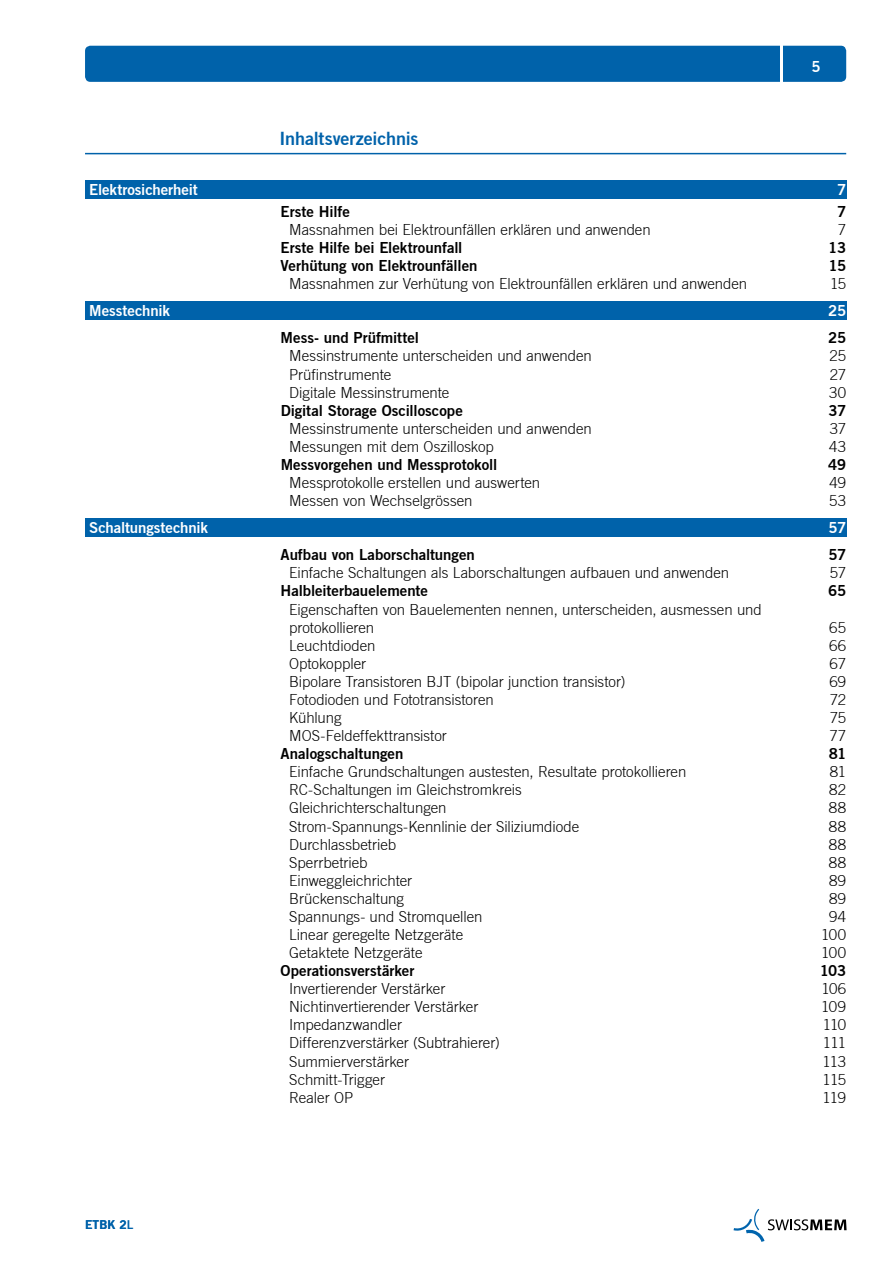
<style>
.page{position:relative;width:893px;height:1263px;background:#fff}
.page>*{position:absolute;margin:0;border:0;box-sizing:border-box;transform-origin:0 0}
.t1{font:18px "Trade Gothic Bold Two";letter-spacing:-.01em;color:#0062aa}
.t2{font:300 15px/18.1px "Trade Gothic";letter-spacing:-.005em;color:#000}
.t3{font:15px "Trade Gothic Bold Two";color:#000}
.t4{font:15px "Trade Gothic Bold Two";letter-spacing:-.005em;color:#fff}
.t5{font:12px "Trade Gothic Bold Two";letter-spacing:.005em;color:#0062aa}
</style>
<div class="page">
<div style="left:85px;top:46px;width:761px;height:36px;background:#0062aa;border-radius:5px"></div>
<hr style="left:780px;top:36px;width:2px;height:54px;background:#fff">
<hr style="left:85px;top:153px;width:761px;height:1px;background:#0062aa">
<svg style="left:733px;top:1209px;width:114px;height:33px"></svg>
<div style="left:85px;top:181px;width:761px;height:18px;background:#0062aa"></div>
<div style="left:85px;top:301px;width:761px;height:18px;background:#0062aa"></div>
<div style="left:85px;top:518px;width:761px;height:18px;background:#0062aa"></div>
<p class="t1" style="left:280px;top:127px;width:140px">Inhaltsverzeichnis</p>
<p class="t4" style="left:811px;top:58px;width:11px">5</p>
<p class="t4" style="left:89px;top:181px;width:110px">Elektrosicherheit</p>
<p class="t4" style="left:837px;top:181px;width:11px">7</p>
<p class="t3" style="left:281px;top:202px;width:71px">Erste Hilfe</p>
<p class="t3" style="left:837px;top:202px;width:11px">7</p>
<p class="t2" style="left:289px;top:220px;width:363px">Massnahmen bei Elektrounfällen erklären und anwenden</p>
<p class="t2" style="left:838px;top:220px;width:10px">7</p>
<p class="t3" style="left:281px;top:238px;width:183px">Erste Hilfe bei Elektrounfall</p>
<p class="t3" style="left:828px;top:238px;width:19px">13</p>
<p class="t3" style="left:281px;top:256px;width:198px">Verhütung von Elektrounfällen</p>
<p class="t3" style="left:828px;top:256px;width:19px">15</p>
<p class="t2" style="left:289px;top:275px;width:460px">Massnahmen zur Verhütung von Elektrounfällen erklären und anwenden</p>
<p class="t2" style="left:830px;top:275px;width:18px">15</p>
<p class="t4" style="left:89px;top:301px;width:82px">Messtechnik</p>
<p class="t4" style="left:828px;top:301px;width:19px">25</p>
<p class="t3" style="left:281px;top:329px;width:140px">Mess- und Prüfmittel</p>
<p class="t3" style="left:828px;top:329px;width:20px">25</p>
<p class="t2" style="left:289px;top:347px;width:304px">Messinstrumente unterscheiden und anwenden</p>
<p class="t2" style="left:830px;top:347px;width:18px">25</p>
<p class="t2" style="left:289px;top:365px;width:104px">Prüfinstrumente</p>
<p class="t2" style="left:830px;top:365px;width:18px">27</p>
<p class="t2" style="left:289px;top:383px;width:162px">Digitale Messinstrumente</p>
<p class="t2" style="left:829px;top:383px;width:18px">30</p>
<p class="t3" style="left:281px;top:401px;width:184px">Digital Storage Oscilloscope</p>
<p class="t3" style="left:828px;top:401px;width:19px">37</p>
<p class="t2" style="left:289px;top:419px;width:304px">Messinstrumente unterscheiden und anwenden</p>
<p class="t2" style="left:830px;top:419px;width:18px">37</p>
<p class="t2" style="left:289px;top:437px;width:206px">Messungen mit dem Oszilloskop</p>
<p class="t2" style="left:829px;top:437px;width:19px">43</p>
<p class="t3" style="left:281px;top:455px;width:218px">Messvorgehen und Messprotokoll</p>
<p class="t3" style="left:828px;top:455px;width:19px">49</p>
<p class="t2" style="left:289px;top:473px;width:253px">Messprotokolle erstellen und auswerten</p>
<p class="t2" style="left:829px;top:473px;width:18px">49</p>
<p class="t2" style="left:289px;top:491px;width:185px">Messen von Wechselgrössen</p>
<p class="t2" style="left:829px;top:491px;width:19px">53</p>
<p class="t4" style="left:89px;top:518px;width:120px">Schaltungstechnik</p>
<p class="t4" style="left:828px;top:518px;width:19px">57</p>
<p class="t3" style="left:281px;top:546px;width:196px">Aufbau von Laborschaltungen</p>
<p class="t3" style="left:828px;top:546px;width:19px">57</p>
<p class="t2" style="left:289px;top:564px;width:442px">Einfache Schaltungen als Laborschaltungen aufbauen und anwenden</p>
<p class="t2" style="left:830px;top:564px;width:18px">57</p>
<p class="t3" style="left:281px;top:582px;width:149px">Halbleiterbauelemente</p>
<p class="t3" style="left:828px;top:582px;width:20px">65</p>
<p class="t2" style="left:289px;top:600px;width:474px">Eigenschaften von Bauelementen nennen, unterscheiden, ausmessen und protokollieren</p>
<p class="t2" style="left:829px;top:618px;width:18px">65</p>
<p class="t5" style="left:85px;top:1217px;width:50px">ETBK 2L</p>
<p class="t2" style="left:289px;top:636px;width:88px">Leuchtdioden</p>
<p class="t2" style="left:829px;top:636px;width:19px">66</p>
<p class="t2" style="left:289px;top:654px;width:79px">Optokoppler</p>
<p class="t2" style="left:829px;top:654px;width:18px">67</p>
<p class="t2" style="left:289px;top:672px;width:338px">Bipolare Transistoren BJT (bipolar junction transistor)</p>
<p class="t2" style="left:829px;top:672px;width:18px">69</p>
<p class="t2" style="left:289px;top:690px;width:206px">Fotodioden und Fototransistoren</p>
<p class="t2" style="left:830px;top:690px;width:18px">72</p>
<p class="t2" style="left:289px;top:708px;width:54px">Kühlung</p>
<p class="t2" style="left:830px;top:708px;width:18px">75</p>
<p class="t2" style="left:289px;top:726px;width:159px">MOS-Feldeffekttransistor</p>
<p class="t2" style="left:829px;top:726px;width:18px">77</p>
<p class="t3" style="left:281px;top:744px;width:124px">Analogschaltungen</p>
<p class="t3" style="left:829px;top:744px;width:19px">81</p>
<p class="t2" style="left:289px;top:763px;width:399px">Einfache Grundschaltungen austesten, Resultate protokollieren</p>
<p class="t2" style="left:830px;top:763px;width:18px">81</p>
<p class="t2" style="left:289px;top:781px;width:234px">RC-Schaltungen im Gleichstromkreis</p>
<p class="t2" style="left:829px;top:781px;width:18px">82</p>
<p class="t2" style="left:289px;top:799px;width:159px">Gleichrichterschaltungen</p>
<p class="t2" style="left:829px;top:799px;width:19px">88</p>
<p class="t2" style="left:289px;top:817px;width:292px">Strom-Spannungs-Kennlinie der Siliziumdiode</p>
<p class="t2" style="left:829px;top:817px;width:19px">88</p>
<p class="t2" style="left:289px;top:835px;width:109px">Durchlassbetrieb</p>
<p class="t2" style="left:829px;top:835px;width:19px">88</p>
<p class="t2" style="left:289px;top:853px;width:80px">Sperrbetrieb</p>
<p class="t2" style="left:829px;top:853px;width:19px">88</p>
<p class="t2" style="left:289px;top:871px;width:125px">Einweggleichrichter</p>
<p class="t2" style="left:829px;top:871px;width:19px">89</p>
<p class="t2" style="left:289px;top:889px;width:116px">Brückenschaltung</p>
<p class="t2" style="left:829px;top:889px;width:19px">89</p>
<p class="t2" style="left:289px;top:907px;width:195px">Spannungs- und Stromquellen</p>
<p class="t2" style="left:829px;top:907px;width:19px">94</p>
<p class="t2" style="left:289px;top:925px;width:176px">Linear geregelte Netzgeräte</p>
<p class="t2" style="left:821px;top:925px;width:26px">100</p>
<p class="t2" style="left:289px;top:943px;width:135px">Getaktete Netzgeräte</p>
<p class="t2" style="left:821px;top:943px;width:26px">100</p>
<p class="t3" style="left:281px;top:961px;width:135px">Operationsverstärker</p>
<p class="t3" style="left:820px;top:961px;width:28px">103</p>
<p class="t2" style="left:289px;top:979px;width:158px">Invertierender Verstärker</p>
<p class="t2" style="left:821px;top:979px;width:26px">106</p>
<p class="t2" style="left:289px;top:998px;width:191px">Nichtinvertierender Verstärker</p>
<p class="t2" style="left:821px;top:998px;width:26px">109</p>
<p class="t2" style="left:289px;top:1016px;width:114px">Impedanzwandler</p>
<p class="t2" style="left:823px;top:1016px;width:25px">110</p>
<p class="t2" style="left:289px;top:1034px;width:212px">Differenzverstärker (Subtrahierer)</p>
<p class="t2" style="left:823px;top:1034px;width:25px">111</p>
<p class="t2" style="left:289px;top:1052px;width:121px">Summierverstärker</p>
<p class="t2" style="left:822px;top:1052px;width:25px">113</p>
<p class="t2" style="left:289px;top:1070px;width:97px">Schmitt-Trigger</p>
<p class="t2" style="left:822px;top:1070px;width:25px">115</p>
<p class="t2" style="left:289px;top:1088px;width:66px">Realer OP</p>
<p class="t2" style="left:822px;top:1088px;width:25px">119</p>
</div>
